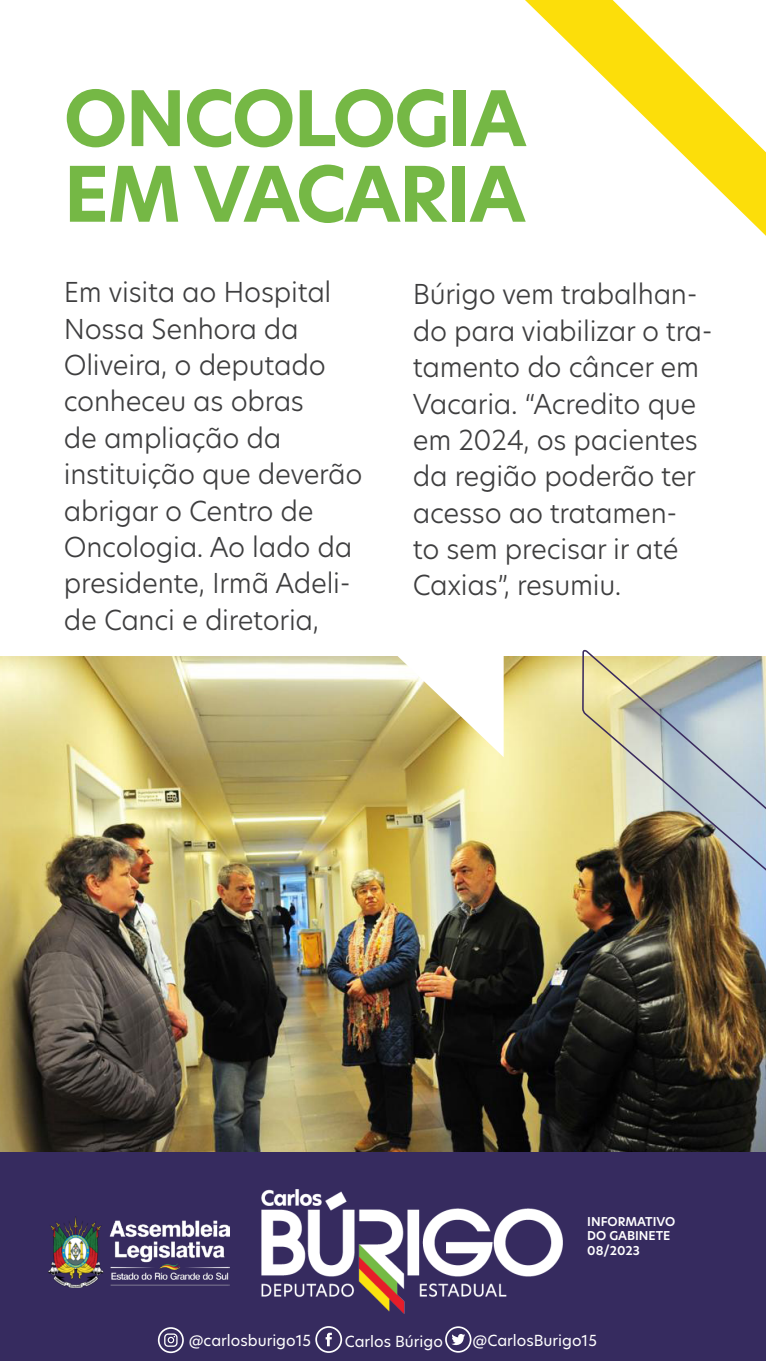
<style>
.page{position:relative;width:766px;height:1361px;background:#fff}
.page>*{position:absolute;margin:0;border:0;box-sizing:border-box;transform-origin:0 0}
.t1{font:700 75px "New Hero";letter-spacing:-.025em;color:#75b845}
.t2{font:300 27px/36.3px "New Hero";letter-spacing:-.01em;color:#3e3e3f}
.t3{font:15px "New Hero";color:#fff}
.t4{font:600 12px "New Hero";color:#fff}
</style>
<div class="page">
<img style="left:0;top:657px;width:765px;height:495px">
<svg style="left:134px;top:656px;width:369px;height:101px"></svg>
<img style="left:581px;top:649px;width:184px;height:322px">
<svg style="left:525px;top:0;width:240px;height:235px"></svg>
<div style="left:0;top:1152px;width:765px;height:209px;background:#362b5f"></div>
<img style="left:49px;top:1216px;width:180px;height:71px">
<img style="left:261px;top:1189px;width:301px;height:124px">
<svg style="left:445px;top:1326px;width:26px;height:26px"></svg>
<svg style="left:315px;top:1326px;width:27px;height:27px"></svg>
<svg style="left:158px;top:1327px;width:26px;height:26px"></svg>
<p class="t1" style="left:64px;top:67px;width:464px">ONCOLOGIA</p>
<p class="t1" style="left:64px;top:143px;width:463px">EM VACARIA</p>
<p class="t2" style="left:64px;top:274px;width:300px">Em visita ao Hospital<br>Nossa Senhora da<br>Oliveira, o deputado conheceu as obras<br>de ampliação da instituição que deverão abrigar o Centro de<br>Oncologia. Ao lado da presidente, Irmã Adeli&shy;de Canci e diretoria,</p>
<p class="t2" style="left:412px;top:276px;width:301px">Búrigo vem trabalhan&shy;do para viabilizar o tra&shy;tamento do câncer em<br>Vacaria. “Acredito que em 2024, os pacientes da região poderão ter acesso ao tratamen-<br>to sem precisar ir até<br>Caxias”, resumiu.</p>
<p class="t4" style="left:587px;top:1213px;width:90px">INFORMATIVO</p>
<p class="t4" style="left:587px;top:1227px;width:85px">DO GABINETE</p>
<p class="t4" style="left:587px;top:1242px;width:54px">08/2023</p>
<p class="t3" style="left:189px;top:1330px;width:124px">@carlosburigo15</p>
<p class="t3" style="left:345px;top:1331px;width:100px">Carlos Búrigo</p>
<p class="t3" style="left:472px;top:1330px;width:126px">@CarlosBurigo15</p>
</div>
